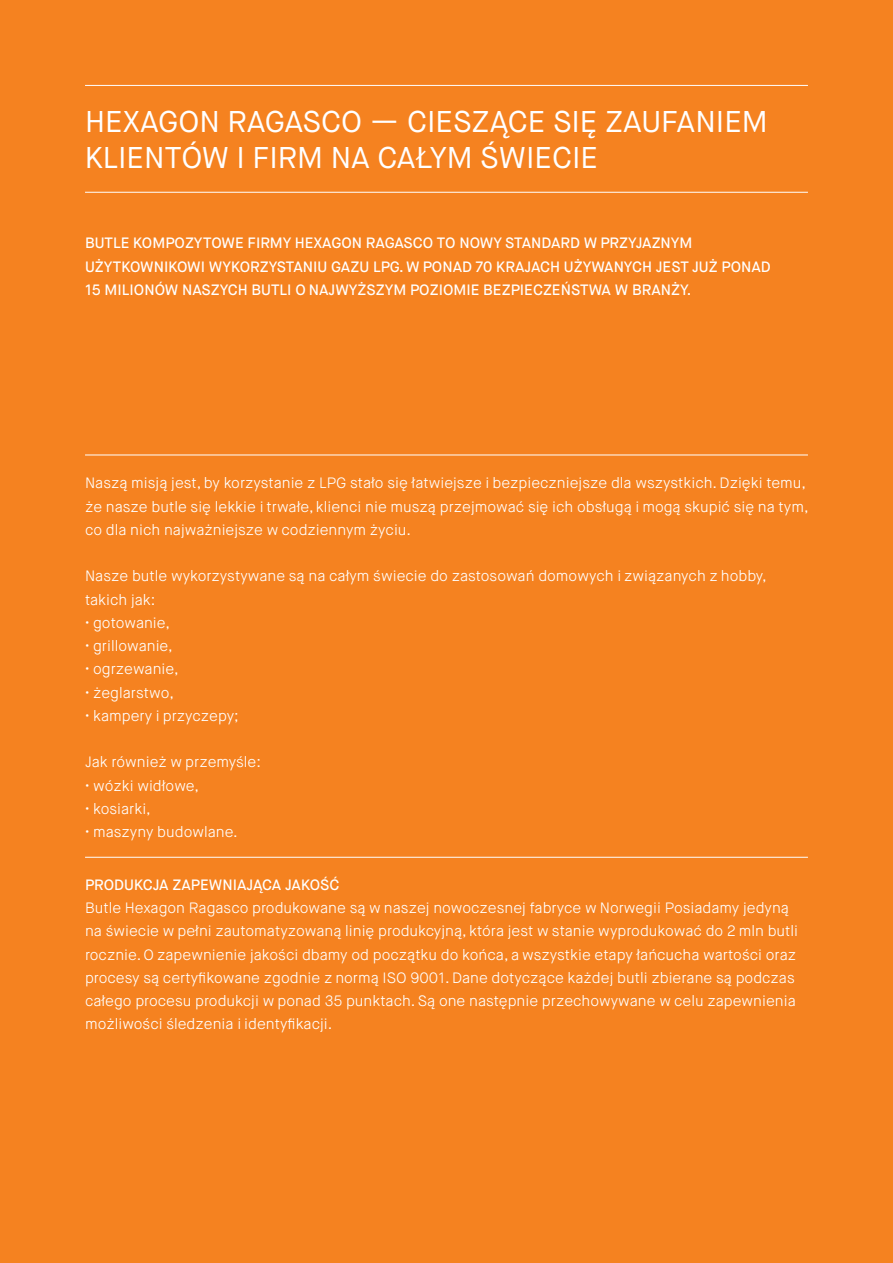
<style>
.page{position:relative;width:893px;height:1263px;background:#f58220}
.page>*{position:absolute;margin:0;border:0;box-sizing:border-box;transform-origin:0 0}
.t1{font:30px/36px "Maison Neue";color:#fff}
.t2{font:300 15px/23.2px "Maison Neue";color:#fff}
.t3{font:500 15px/23.2px "Maison Neue";color:#fff}
</style>
<div class="page">
<hr style="left:85px;top:85px;width:723px;height:1px;background:#fff">
<hr style="left:85px;top:192px;width:723px;height:1px;background:#fff">
<hr style="left:85px;top:455px;width:723px;height:1px;background:#fff">
<hr style="left:85px;top:857px;width:723px;height:1px;background:#fff">
<h1 class="t1" style="left:85px;top:104px;width:684px">HEXAGON RAGASCO — CIESZĄCE SIĘ ZAUFANIEM<br>KLIENTÓW I FIRM NA CAŁYM ŚWIECIE</h1>
<p class="t3" style="left:85px;top:232px;width:687px">BUTLE KOMPOZYTOWE FIRMY HEXAGON RAGASCO TO NOWY STANDARD W PRZYJAZNYM<br>UŻYTKOWNIKOWI WYKORZYSTANIU GAZU LPG. W PONAD 70 KRAJACH UŻYWANYCH JEST JUŻ PONAD<br>15 MILIONÓW NASZYCH BUTLI O NAJWYŻSZYM POZIOMIE BEZPIECZEŃSTWA W BRANŻY.</p>
<p class="t2" style="left:85px;top:472px;width:725px">Naszą misją jest, by korzystanie z LPG stało się łatwiejsze i bezpieczniejsze dla wszystkich. Dzięki temu, że nasze butle się lekkie i trwałe, klienci nie muszą przejmować się ich obsługą i mogą skupić się na tym, co dla nich najważniejsze w codziennym życiu.</p>
<p class="t2" style="left:85px;top:565px;width:683px">Nasze butle wykorzystywane są na całym świecie do zastosowań domowych i związanych z hobby, takich jak:</p>
<p class="t2" style="left:85px;top:611px;width:86px">• gotowanie,</p>
<p class="t2" style="left:85px;top:634px;width:89px">• grillowanie,</p>
<p class="t2" style="left:85px;top:658px;width:95px">• ogrzewanie,</p>
<p class="t2" style="left:85px;top:681px;width:90px">• żeglarstwo,</p>
<p class="t2" style="left:85px;top:704px;width:155px">• kampery i przyczepy;</p>
<p class="t2" style="left:85px;top:751px;width:177px">Jak również w przemyśle:</p>
<p class="t2" style="left:85px;top:774px;width:115px">• wózki widłowe,</p>
<p class="t2" style="left:85px;top:797px;width:67px">• kosiarki,</p>
<p class="t2" style="left:85px;top:820px;width:154px">• maszyny budowlane.</p>
<p class="t3" style="left:85px;top:873px;width:256px">PRODUKCJA ZAPEWNIAJĄCA JAKOŚĆ</p>
<p class="t2" style="left:85px;top:896px;width:715px">Butle Hexagon Ragasco produkowane są w naszej nowoczesnej fabryce w Norwegii Posiadamy jedyną na świecie w pełni zautomatyzowaną linię produkcyjną, która jest w stanie wyprodukować do 2 mln butli rocznie. O zapewnienie jakości dbamy od początku do końca, a wszystkie etapy łańcucha wartości oraz procesy są certyfikowane zgodnie z normą ISO 9001. Dane dotyczące każdej butli zbierane są podczas całego procesu produkcji w ponad 35 punktach. Są one następnie przechowywane w celu zapewnienia możliwości śledzenia i identyfikacji.</p>
</div>
